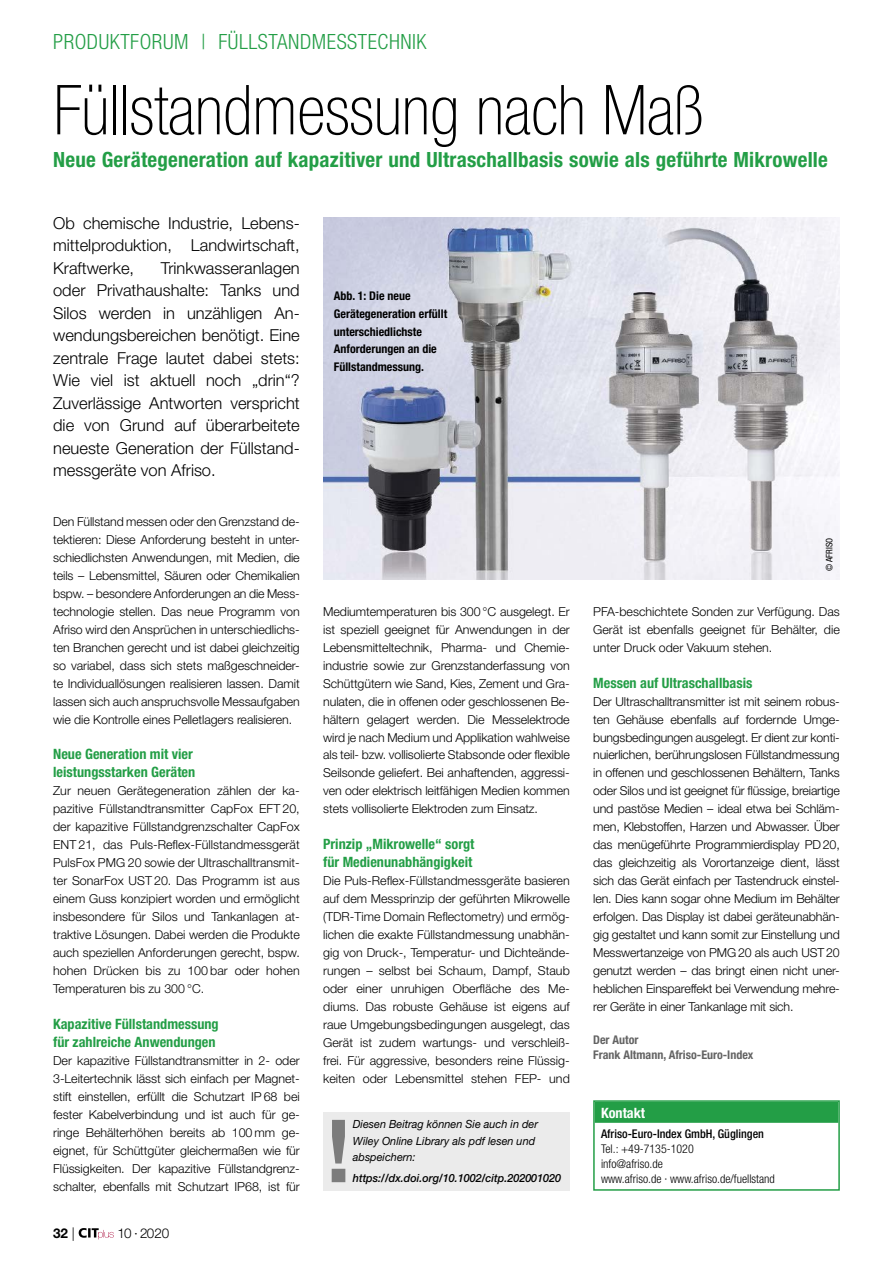
<style>
.page{position:relative;width:893px;height:1263px;background:#fff}
.page>*{position:absolute;margin:0;border:0;box-sizing:border-box;transform-origin:0 0}
.t1{font:100 condensed 69px "Helvetica Neue LT Std";color:#000}
.t2{font:700 condensed 21px "Helvetica Neue LT Std";letter-spacing:.01em;color:#239e46}
.t3{font:300 condensed 21px "Helvetica Neue LT Std";letter-spacing:.025em;color:#239e46}
.t4{font:300 16.5px/22.5px "Helvetica Neue LT Std";color:#000;text-align:justify}
.t5{font:700 condensed 14.25px/18px "Helvetica Neue LT Std";color:#239e46}
.t6{font:700 condensed 14.25px "Helvetica Neue LT Std";color:#fff}
.t7{font:300 13.5px "Helvetica Neue LT Std";letter-spacing:-.03em;color:#000}
.t8{font:700 13.5px "Helvetica Neue LT Std";color:#000}
.t9{font:300 12.3px/18px "Helvetica Neue LT Std";letter-spacing:-.005em;color:#000;text-align:justify}
.t10{font:700 condensed 12px/17.9px "Helvetica Neue LT Std";color:#000}
.t11{font:300 condensed 12px/15px "Helvetica Neue LT Std";color:#000}
.t12{font:700 condensed 12px/15px "Helvetica Neue LT Std";color:#636363}
.t13{font:500 condensed 12px "Helvetica Neue LT Std";color:#000}
.t14{font:italic 11.25px/16.5px "Helvetica Neue LT Std";color:#000}
.t15{font:italic 500 11.25px "Helvetica Neue LT Std";color:#000;scale:.96 1}
.t16{font:condensed 9px "Helvetica Neue LT Std";color:#000}
.s1{font-weight:300}
</style>
<div class="page">
<div style="left:323px;top:1112px;width:247px;height:79px;background:#ebebeb"></div>
<svg style="left:332px;top:1120px;width:13px;height:62px"></svg>
<div style="left:595px;top:1102px;width:243px;height:21px;background:#239e46"></div>
<div style="left:593px;top:1100px;width:247px;height:91px;border:2px solid #239e46"></div>
<img style="left:323px;top:217px;width:517px;height:363px">
<svg style="left:79px;top:1228px;width:35px;height:11px"></svg>
<h2 class="t3" style="left:53px;top:29px;width:375px">Produktforum | Füllstandmesstechnik</h2>
<h1 class="t1" style="left:53px;top:71px;width:652px">Füllstandmessung nach Maß</h1>
<h2 class="t2" style="left:53px;top:147px;width:776px">Neue Gerätegeneration auf kapazitiver und Ultraschallbasis sowie als geführte Mikrowelle</h2>
<h3 class="t4" style="left:53px;top:211px;width:248px">Ob chemische Industrie, Lebens&shy;mittelproduktion, Landwirtschaft, Kraftwerke,</h3>
<p class="t4" style="left:53px;top:256px;width:248px;text-indent:108px">Trinkwasseranlagen oder Privathaushalte: Tanks und Silos werden in unzähligen An&shy;wendungsbereichen benötigt. Eine zentrale Frage lautet dabei stets:<br>Wie viel ist aktuell noch „drin“?<br>Zuverlässige Antworten verspricht die von Grund auf überarbeitete neueste Generation der Füllstand&shy;messgeräte von Afriso.</p>
<p class="t9" style="left:53px;top:512px;width:248px">Den Füllstand messen oder den Grenzstand de&shy;tektieren: Diese Anforderung besteht in unter&shy;schiedlichsten Anwendungen, mit Medien, die teils – Lebensmittel, Säuren oder Chemikalien bspw. – besondere Anforderungen an die Mess&shy;technologie stellen. Das neue Programm von Afriso wird den Ansprüchen in unterschiedlichs&shy;ten Branchen gerecht und ist dabei gleichzeitig so variabel, dass sich stets maßgeschneider&shy;te Individuallösungen realisieren lassen. Damit lassen sich auch anspruchsvolle Messaufgaben wie die Kontrolle eines Pelletlagers realisieren.</p>
<p class="t5" style="left:53px;top:745px;width:144px">Neue Generation mit vier leistungsstarken Geräten</p>
<p class="t9" style="left:53px;top:782px;width:248px">Zur neuen Gerätegeneration zählen der ka&shy;pazitive Füllstandtransmitter CapFox EFT 20, der kapazitive Füllstandgrenzschalter CapFox ENT 21, das Puls-Reflex-Füllstandmessgerät PulsFox PMG 20 sowie der Ultraschalltransmit&shy;ter SonarFox UST 20. Das Programm ist aus einem Guss konzipiert worden und ermöglicht insbesondere für Silos und Tankanlagen at&shy;traktive Lösungen. Dabei werden die Produkte auch speziellen Anforderungen gerecht, bspw. hohen Drücken bis zu 100 bar oder hohen Temperaturen bis zu 300 °C.</p>
<p class="t5" style="left:53px;top:1015px;width:167px">Kapazitive Füllstandmessung für zahlreiche Anwendungen</p>
<p class="t9" style="left:53px;top:1051px;width:248px">Der kapazitive Füllstandtransmitter in 2- oder 3-Leitertechnik lässt sich einfach per Magnet&shy;stift einstellen, erfüllt die Schutzart IP 68 bei fester Kabelverbindung und ist auch für ge&shy;ringe Behälterhöhen bereits ab 100 mm ge&shy;eignet, für Schüttgüter gleichermaßen wie für Flüssigkeiten. Der kapazitive Füllstandgrenz&shy;schalter, ebenfalls mit Schutzart IP68, ist für</p>
<p class="t8" style="left:53px;top:1224px;width:23px">32 <span class="s1">|</span></p>
<p class="t7" style="left:118px;top:1224px;width:53px">10 · 2020</p>
<p class="t10" style="left:334px;top:286px;width:115px">Abb. 1: Die neue<br>Gerätegeneration erfüllt unterschiedlichste<br>Anforderungen an die<br>Füllstandmessung.</p>
<p class="t9" style="left:323px;top:602px;width:248px">Mediumtemperaturen bis 300 °C ausgelegt. Er ist speziell geeignet für Anwendungen in der Lebensmitteltechnik, Pharma- und Chemie&shy;industrie sowie zur Grenzstanderfassung von Schüttgütern wie Sand, Kies, Zement und Gra&shy;nulaten, die in offenen oder geschlossenen Be&shy;hältern gelagert werden. Die Messelektrode wird je nach Medium und Applikation wahlweise als teil- bzw. vollisolierte Stabsonde oder flexible Seilsonde geliefert. Bei anhaftenden, aggressi&shy;ven oder elektrisch leitfähigen Medien kommen stets vollisolierte Elektroden zum Einsatz.</p>
<p class="t5" style="left:323px;top:835px;width:153px">Prinzip „Mikrowelle“ sorgt für Medienunabhängigkeit</p>
<p class="t9" style="left:323px;top:872px;width:248px">Die Puls-Reflex-Füllstandmessgeräte basieren auf dem Messprinzip der geführten Mikrowelle (TDR-Time Domain Reflectometry) und ermög&shy;lichen die exakte Füllstandmessung unabhän&shy;gig von Druck-, Temperatur- und Dichteände&shy;rungen – selbst bei Schaum, Dampf, Staub oder einer unruhigen Oberfläche des Me&shy;diums. Das robuste Gehäuse ist eigens auf raue Umgebungsbedingungen ausgelegt, das Gerät ist zudem wartungs- und verschleiß&shy;frei. Für aggressive, besonders reine Flüssig&shy;keiten oder Lebensmittel stehen FEP- und</p>
<p class="t14" style="left:353px;top:1116px;width:187px">Diesen Beitrag können Sie auch in der<br>Wiley Online Library als pdf lesen und abspeichern:</p>
<p class="t15" style="left:353px;top:1171px;width:219px">https://dx.doi.org/10.1002/citp.202001020</p>
<p class="t16" style="left:824px;top:571px;width:35px;rotate:-90deg">© AFRISO</p>
<p class="t9" style="left:593px;top:602px;width:248px">PFA-beschichtete Sonden zur Verfügung. Das Gerät ist ebenfalls geeignet für Behälter, die unter Druck oder Vakuum stehen.</p>
<p class="t5" style="left:593px;top:673px;width:161px">Messen auf Ultraschallbasis</p>
<p class="t9" style="left:593px;top:692px;width:248px">Der Ultraschalltransmitter ist mit seinem robus&shy;ten Gehäuse ebenfalls auf fordernde Umge&shy;bungsbedingungen ausgelegt. Er dient zur konti&shy;nuierlichen, berührungslosen Füllstandmessung in offenen und geschlossenen Behältern, Tanks oder Silos und ist geeignet für flüssige, breiartige und pastöse Medien – ideal etwa bei Schläm&shy;men, Klebstoffen, Harzen und Abwasser. Über das menügeführte Programmierdisplay PD20, das gleichzeitig als Vorortanzeige dient, lässt sich das Gerät einfach per Tastendruck einstel&shy;len. Dies kann sogar ohne Medium im Behälter erfolgen. Das Display ist dabei geräteunabhän&shy;gig gestaltet und kann somit zur Einstellung und Messwertanzeige von PMG20 als auch UST 20 genutzt werden – das bringt einen nicht uner&shy;heblichen Einspareffekt bei Verwendung mehre&shy;rer Geräte in einer Tankanlage mit sich.</p>
<p class="t12" style="left:593px;top:1032px;width:162px">Der Autor<br>Frank Altmann, Afriso-Euro-Index</p>
<p class="t6" style="left:601px;top:1104px;width:46px">Kontakt</p>
<p class="t13" style="left:601px;top:1126px;width:164px">Afriso-Euro-Index GmbH, Güglingen</p>
<p class="t11" style="left:601px;top:1141px;width:175px">Tel.: +49-7135-1020<br>info@afriso.de<br>www.afriso.de · www.afriso.de/fuellstand</p>
</div>
